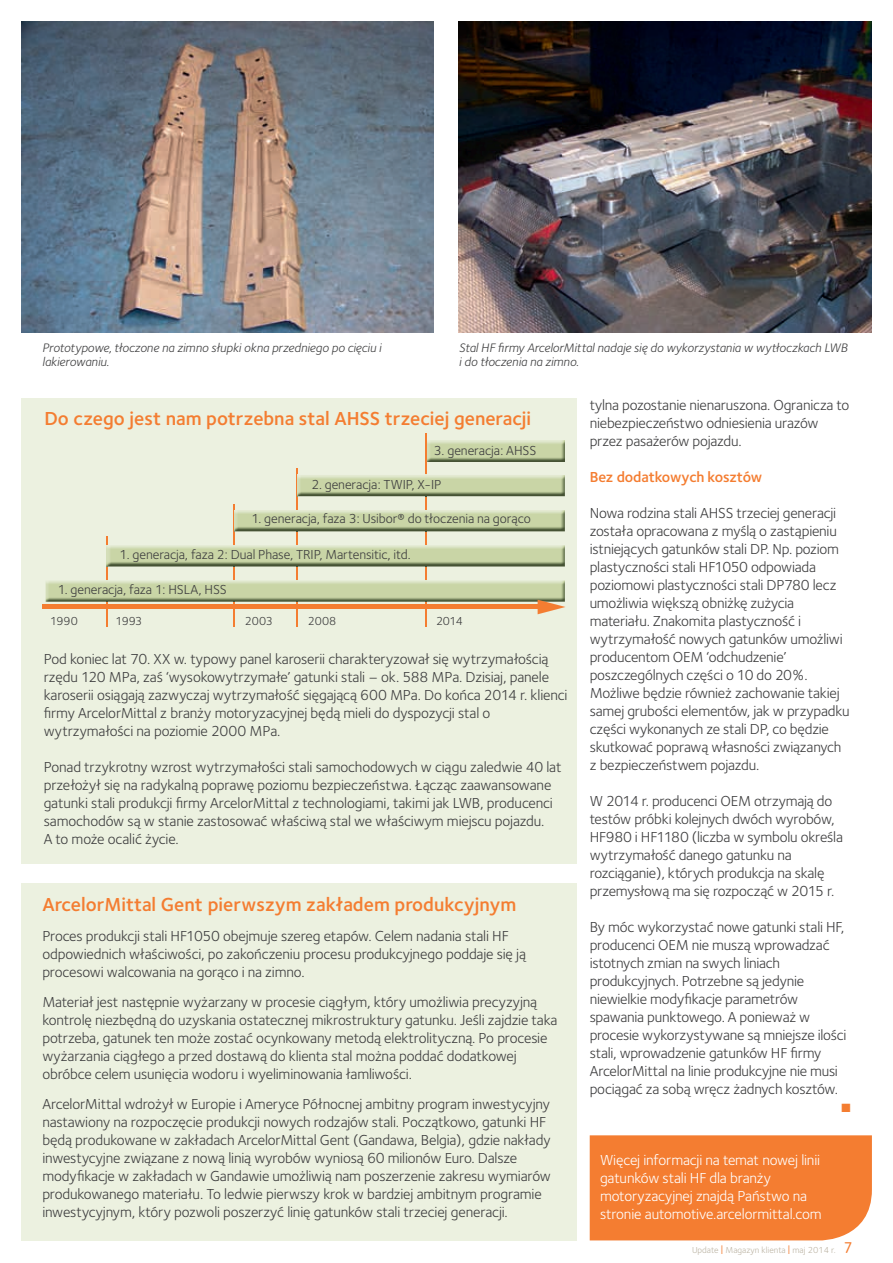
<style>
.page{position:relative;width:893px;height:1263px;background:#fff}
.page>*{position:absolute;margin:0;border:0;box-sizing:border-box;transform-origin:0 0}
.t1{font:19.5px "Foundry Sterling Demi CE";color:#f47d31}
.t2{font:15px/18px "Foundry Sterling Book CE";letter-spacing:-.015em;color:#3e3e3f}
.t3{font:15px/18px "Foundry Sterling Book CE";letter-spacing:-.01em;color:#fff}
.t4{font:15px "Foundry Sterling Demi CE";letter-spacing:-.015em;color:#f47d31}
.t5{font:13.5px "Foundry Sterling Book CE";letter-spacing:-.005em;color:#3e3e3f}
.t6{font:12.75px/13.5px "Foundry Sterling Book Italic CE";letter-spacing:-.005em;color:#3e3e3f}
.t7{font:12px "Foundry Sterling Book CE";letter-spacing:-.025em;color:#3e3e3f}
.t8{font:12px "Zapf Dingbats ITC";color:#f47d31}
.t9{font:9px "Foundry Sterling Book CE";color:#bcb4a4}
.s1{font-size:12px;color:#f47d31}
.s2{font-family:"VAG Rounded";font-weight:300;font-size:15px;color:#f47d31}
</style>
<div class="page">
<div style="left:21px;top:398px;width:556px;height:466px;background:#ecf1e0"></div>
<hr style="left:106px;top:536px;width:2px;height:91px;background:#f47d31">
<hr style="left:233px;top:504px;width:1px;height:123px;background:#f47d31">
<hr style="left:296px;top:469px;width:2px;height:158px;background:#f47d31">
<hr style="left:425px;top:434px;width:1px;height:193px;background:#f47d31">
<div style="left:21px;top:883px;width:556px;height:357px;background:#ecf1e0"></div>
<div style="left:589px;top:1135px;width:282px;height:105px;background:#f47d31"></div>
<img style="left:427px;top:441px;width:138px;height:21px">
<img style="left:299px;top:475px;width:266px;height:21px">
<svg style="left:298px;top:476px;width:1px;height:20px"></svg>
<svg style="left:425px;top:475px;width:1px;height:21px"></svg>
<img style="left:235px;top:510px;width:330px;height:21px">
<svg style="left:234px;top:510px;width:1px;height:21px"></svg>
<img style="left:296px;top:510px;width:2px;height:21px">
<svg style="left:425px;top:510px;width:1px;height:21px"></svg>
<img style="left:108px;top:545px;width:457px;height:22px">
<svg style="left:107px;top:545px;width:1px;height:22px"></svg>
<svg style="left:233px;top:545px;width:1px;height:22px"></svg>
<img style="left:296px;top:545px;width:2px;height:22px">
<svg style="left:425px;top:545px;width:1px;height:22px"></svg>
<img style="left:46px;top:580px;width:519px;height:22px">
<img style="left:106px;top:580px;width:2px;height:22px">
<svg style="left:233px;top:580px;width:1px;height:22px"></svg>
<img style="left:296px;top:580px;width:2px;height:22px">
<svg style="left:425px;top:580px;width:1px;height:22px"></svg>
<div style="left:42px;top:604px;width:509px;height:5px;background:#f47d31"></div>
<img style="left:459px;top:22px;width:412px;height:311px">
<img style="left:21px;top:22px;width:413px;height:311px">
<svg style="left:538px;top:599px;width:27px;height:10px"></svg>
<p class="t6" style="left:42px;top:342px;width:341px">Prototypowe, tłoczone na zimno słupki okna przedniego po cięciu i lakierowaniu.</p>
<p class="t6" style="left:459px;top:342px;width:390px">Stal HF firmy ArcelorMittal nadaje się do wykorzystania w wytłoczkach LWB i do tłoczenia na zimno.</p>
<h1 class="t1" style="left:44px;top:411px;width:488px">Do czego jest nam potrzebna stal AHSS trzeciej generacji</h1>
<p class="t5" style="left:434px;top:445px;width:104px">3. generacja: AHSS</p>
<p class="t5" style="left:311px;top:479px;width:132px">2. generacja: TWIP, X-IP</p>
<p class="t5" style="left:251px;top:513px;width:281px">1. generacja, faza 3: Usibor® do tłoczenia na gorąco</p>
<p class="t5" style="left:120px;top:550px;width:292px">1. generacja, faza 2: Dual Phase, TRIP, Martensitic, itd.</p>
<p class="t5" style="left:58px;top:584px;width:171px">1. generacja, faza 1: HSLA, HSS</p>
<p class="t7" style="left:50px;top:617px;width:29px">1990</p>
<p class="t7" style="left:115px;top:617px;width:28px">1993</p>
<p class="t7" style="left:245px;top:617px;width:29px">2003</p>
<p class="t7" style="left:308px;top:617px;width:30px">2008</p>
<p class="t7" style="left:436px;top:617px;width:28px">2014</p>
<p class="t2" style="left:44px;top:651px;width:525px">Pod koniec lat 70. XX w. typowy panel karoserii charakteryzował się wytrzymałością rzędu 120 MPa, zaś ‘wysokowytrzymałe’ gatunki stali – ok. 588 MPa. Dzisiaj, panele karoserii osiągają zazwyczaj wytrzymałość sięgającą 600 MPa. Do końca 2014 r. klienci firmy ArcelorMittal z branży motoryzacyjnej będą mieli do dyspozycji stal o wytrzymałości na poziomie 2000 MPa.</p>
<p class="t2" style="left:44px;top:759px;width:519px">Ponad trzykrotny wzrost wytrzymałości stali samochodowych w ciągu zaledwie 40 lat przełożył się na radykalną poprawę poziomu bezpieczeństwa. Łącząc zaawansowane gatunki stali produkcji firmy ArcelorMittal z technologiami, takimi jak LWB, producenci samochodów są w stanie zastosować właściwą stal we właściwym miejscu pojazdu.<br>A to może ocalić życie.</p>
<h1 class="t1" style="left:42px;top:897px;width:475px">ArcelorMittal Gent pierwszym zakładem produkcyjnym</h1>
<p class="t2" style="left:42px;top:928px;width:485px">Proces produkcji stali HF1050 obejmuje szereg etapów. Celem nadania stali HF odpowiednich właściwości, po zakończeniu procesu produkcyjnego poddaje się ją procesowi walcowania na gorąco i na zimno.</p>
<p class="t2" style="left:42px;top:994px;width:516px">Materiał jest następnie wyżarzany w procesie ciągłym, który umożliwia precyzyjną kontrolę niezbędną do uzyskania ostatecznej mikrostruktury gatunku. Jeśli zajdzie taka potrzeba, gatunek ten może zostać ocynkowany metodą elektrolityczną. Po procesie wyżarzania ciągłego a przed dostawą do klienta stal można poddać dodatkowej obróbce celem usunięcia wodoru i wyeliminowania łamliwości.</p>
<p class="t2" style="left:42px;top:1096px;width:510px">ArcelorMittal wdrożył w Europie i Ameryce Północnej ambitny program inwestycyjny nastawiony na rozpoczęcie produkcji nowych rodzajów stali. Początkowo, gatunki HF będą produkowane w zakładach ArcelorMittal Gent (Gandawa, Belgia), gdzie nakłady inwestycyjne związane z nową linią wyrobów wyniosą 60 milionów Euro. Dalsze modyfikacje w zakładach w Gandawie umożliwią nam poszerzenie zakresu wymiarów produkowanego materiału. To ledwie pierwszy krok w bardziej ambitnym programie inwestycyjnym, który pozwoli poszerzyć linię gatunków stali trzeciej generacji.</p>
<p class="t2" style="left:589px;top:397px;width:261px">tylna pozostanie nienaruszona. Ogranicza to niebezpieczeństwo odniesienia urazów przez pasażerów pojazdu.</p>
<p class="t4" style="left:589px;top:471px;width:174px">Bez dodatkowych kosztów</p>
<p class="t2" style="left:589px;top:505px;width:261px">Nowa rodzina stali AHSS trzeciej generacji została opracowana z myślą o zastąpieniu istniejących gatunków stali DP. Np. poziom plastyczności stali HF1050 odpowiada poziomowi plastyczności stali DP780 lecz umożliwia większą obniżkę zużycia materiału. Znakomita plastyczność i wytrzymałość nowych gatunków umożliwi producentom OEM ‘odchudzenie’ poszczególnych części o 10 do 20%.<br>Możliwe będzie również zachowanie takiej samej grubości elementów, jak w przypadku części wykonanych ze stali DP, co będzie skutkować poprawą własności związanych z bezpieczeństwem pojazdu.</p>
<p class="t2" style="left:589px;top:793px;width:255px">W 2014 r. producenci OEM otrzymają do testów próbki kolejnych dwóch wyrobów, HF980 i HF1180 (liczba w symbolu określa wytrzymałość danego gatunku na rozciąganie), których produkcja na skalę przemysłową ma się rozpocząć w 2015 r.</p>
<p class="t2" style="left:589px;top:919px;width:258px">By móc wykorzystać nowe gatunki stali HF, producenci OEM nie muszą wprowadzać istotnych zmian na swych liniach produkcyjnych. Potrzebne są jedynie niewielkie modyfikacje parametrów spawania punktowego. A ponieważ w procesie wykorzystywane są mniejsze ilości stali, wprowadzenie gatunków HF firmy ArcelorMittal na linie produkcyjne nie musi pociągać za sobą wręcz żadnych kosztów.</p>
<p class="t8" style="left:841px;top:1102px;width:11px">■</p>
<p class="t3" style="left:600px;top:1152px;width:223px">Więcej informacji na temat nowej linii gatunków stali HF dla branży motoryzacyjnej znajdą Państwo na stronie automotive.arcelormittal.com</p>
<p class="t9" style="left:692px;top:1246px;width:161px">Update <span class="s1">l</span> Magazyn klienta <span class="s1">l</span> maj 2014 r. <span class="s2">7</span></p>
</div>
